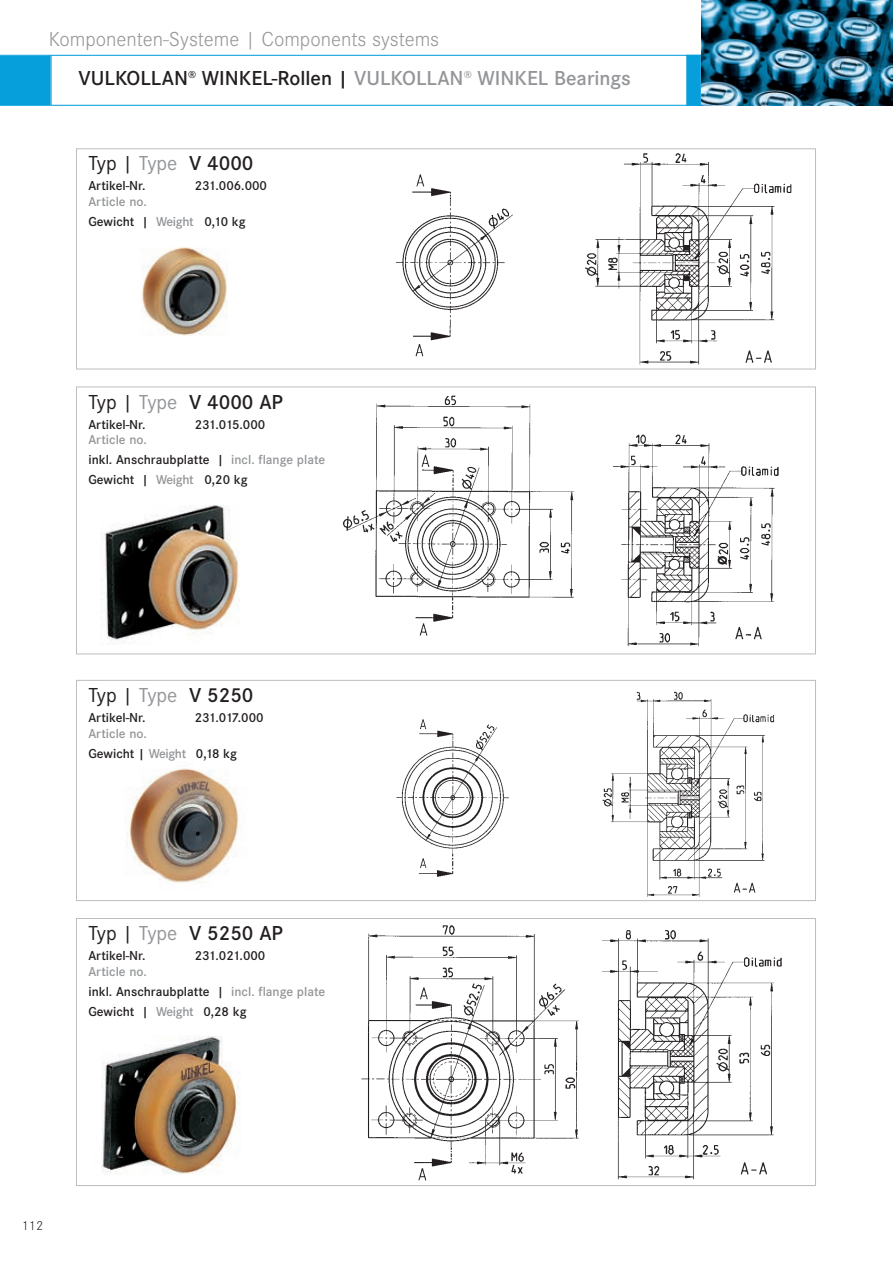
<style>
.page{position:relative;width:893px;height:1263px;background:#fff}
.page>*{position:absolute;margin:0;border:0;box-sizing:border-box;transform-origin:0 0}
.t1{font:300 21px/39px "Corporate S";color:#939598}
.t2{font:600 21px "Corporate S";color:#231f20}
.t3{font:600 18px "Corporate S";color:#231f20}
.t4{font:600 13.5px/20px "Corporate S";color:#231f20}
.t5{font:600 13.5px/20px "Corporate S";color:#939598}
.t6{font:600 13.5px "Corporate S";letter-spacing:-.03em;color:#231f20}
.t7{font:600 13.5px "Corporate S";letter-spacing:-.035em;color:#231f20}
.t8{font:300 13.5px "Corporate S";color:#231f20}
.s1{font-weight:600;color:#231f20}
.s2{font-weight:600}
.s3{font-weight:400}
.s4{font-weight:400;color:#939598}
.s5{color:#231f20}
.s6{color:#939598}
</style>
<div class="page">
<svg style="left:892px;top:55px;width:1px;height:51px"></svg>
<div style="left:0;top:55px;width:51px;height:51px;background:#069edb"></div>
<div style="left:687px;top:56px;width:13px;height:49px;background:#069edb"></div>
<div style="left:686px;top:55px;width:15px;height:51px;border:1px solid #069edb"></div>
<div style="left:51px;top:55px;width:841px;height:51px;border:1px solid #069edb"></div>
<img style="left:701px;top:0;width:191px;height:106px">
<img style="left:127px;top:768px;width:112px;height:115px">
<img style="left:101px;top:1036px;width:137px;height:138px">
<img style="left:555px;top:153px;width:256px;height:216px">
<img style="left:389px;top:174px;width:166px;height:195px">
<img style="left:613px;top:434px;width:166px;height:213px">
<img style="left:343px;top:395px;width:232px;height:241px">
<div style="left:76px;top:386px;width:740px;height:268px;border:1px solid #bcbdc0"></div>
<img style="left:585px;top:691px;width:190px;height:210px">
<img style="left:390px;top:719px;width:145px;height:182px">
<img style="left:602px;top:930px;width:180px;height:249px">
<img style="left:361px;top:925px;width:218px;height:256px">
<div style="left:76px;top:918px;width:740px;height:268px;border:1px solid #bcbdc0"></div>
<img style="left:101px;top:505px;width:138px;height:137px">
<img style="left:141px;top:247px;width:87px;height:89px">
<p class="t1" style="left:79px;top:19px;width:554px;text-indent:-30px">Komponenten-Systeme | Components systems<br><span class="s1">VULKOLLAN</span><sup>®</sup> <span class="s1">WINKEL-Rollen |</span> <span class="s2">VULKOLLAN</span><sup>®</sup> <span class="s2">WINKEL Bearings</span></p>
<p class="t2" style="left:88px;top:151px;width:167px"><span class="s3">Typ |</span> <span class="s4">Type</span> V 4000</p>
<p class="t4" style="left:88px;top:176px;width:59px">Artikel-Nr.</p>
<p class="t4" style="left:195px;top:176px;width:74px">231.006.000</p>
<p class="t5" style="left:88px;top:192px;width:159px">Article no.<br><span class="s5">Gewicht |</span> Weight <span class="s5">0,10 kg</span></p>
<p class="t2" style="left:88px;top:389px;width:196px"><span class="s3">Typ |</span> <span class="s4">Type</span> V 4000 AP</p>
<p class="t4" style="left:88px;top:414px;width:59px">Artikel-Nr.</p>
<p class="t6" style="left:195px;top:416px;width:72px">231.015.000</p>
<p class="t4" style="left:88px;top:430px;width:238px"><span class="s6">Article no.<br></span>inkl. Anschraubplatte | <span class="s6">incl. flange plate<br></span>Gewicht | <span class="s6">Weight</span> 0,20 kg</p>
<p class="t2" style="left:88px;top:682px;width:167px"><span class="s3">Typ |</span> <span class="s4">Type</span> V 5250</p>
<p class="t4" style="left:88px;top:707px;width:59px">Artikel-Nr.</p>
<p class="t7" style="left:195px;top:709px;width:70px">231.017.000</p>
<p class="t5" style="left:88px;top:723px;width:150px">Article no.<br><span class="s5">Gewicht |</span> Weight <span class="s5">0,18 kg</span></p>
<p class="t2" style="left:88px;top:921px;width:196px"><span class="s3">Typ |</span> <span class="s4">Type</span> V 5250 AP</p>
<p class="t4" style="left:88px;top:945px;width:59px">Artikel-Nr.</p>
<p class="t4" style="left:195px;top:945px;width:72px">231.021.000</p>
<p class="t4" style="left:88px;top:961px;width:238px"><span class="s6">Article no.<br></span>inkl. Anschraubplatte | <span class="s6">incl. flange plate<br></span>Gewicht | <span class="s6">Weight</span> 0,28 kg</p>
<p class="t8" style="left:22px;top:1218px;width:23px">112</p>
<p class="t3" style="left:710px;top:565px;width:11px;rotate:-90deg">ø</p>
</div>
